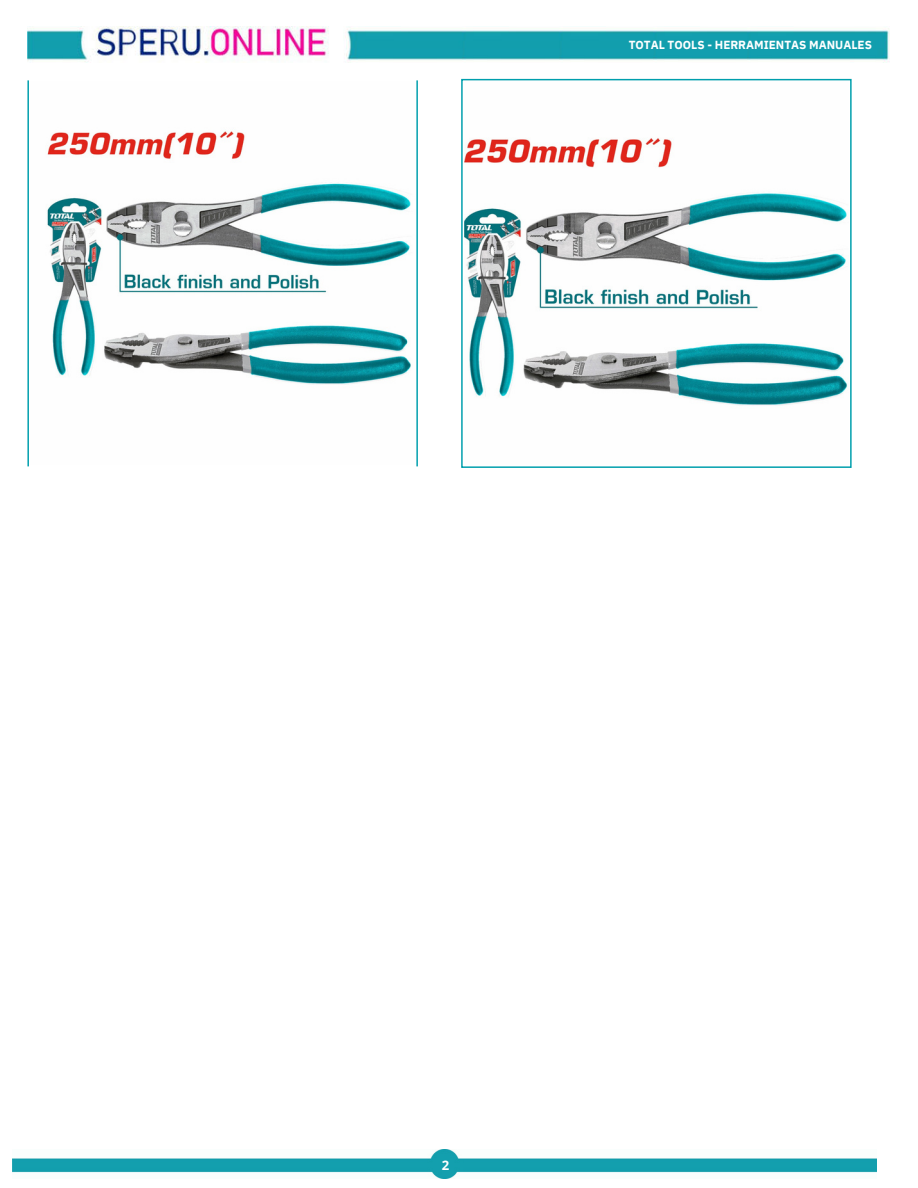
<style>
.page{position:relative;width:918px;height:1188px;background:#fff}
.page>*{position:absolute;margin:0;border:0;box-sizing:border-box;transform-origin:0 0}
.t1{font:700 13.05px "Open Sans";color:#fff}
.t2{font:700 11.7px "Open Sans";letter-spacing:.015em;color:#fff}
.t3{font:700 11.7px "IBM Plex Sans";color:#fff}
</style>
<div class="page">
<svg style="left:27px;top:80px;width:391px;height:386px"></svg>
<img style="left:30px;top:82px;width:385px;height:382px">
<svg style="left:461px;top:79px;width:391px;height:389px"></svg>
<img style="left:464px;top:82px;width:385px;height:382px">
<img style="left:13px;top:1150px;width:864px;height:29px">
<img style="left:28px;top:27px;width:861px;height:36px">
<img style="left:462px;top:27px;width:97px;height:36px">
<img style="left:559px;top:27px;width:95px;height:36px">
<img style="left:654px;top:27px;width:93px;height:36px">
<img style="left:747px;top:27px;width:103px;height:36px">
<p class="t2" style="left:617px;top:32px;width:257px">TOTAL TOOLS - HERRAMIENTAS MANUALES</p>
<p class="t3" style="left:629px;top:35px;width:245px">TOTAL TOOLS - HERRAMIENTAS MANUALES</p>
<p class="t1" style="left:442px;top:1156px;width:9px">2</p>
</div>
